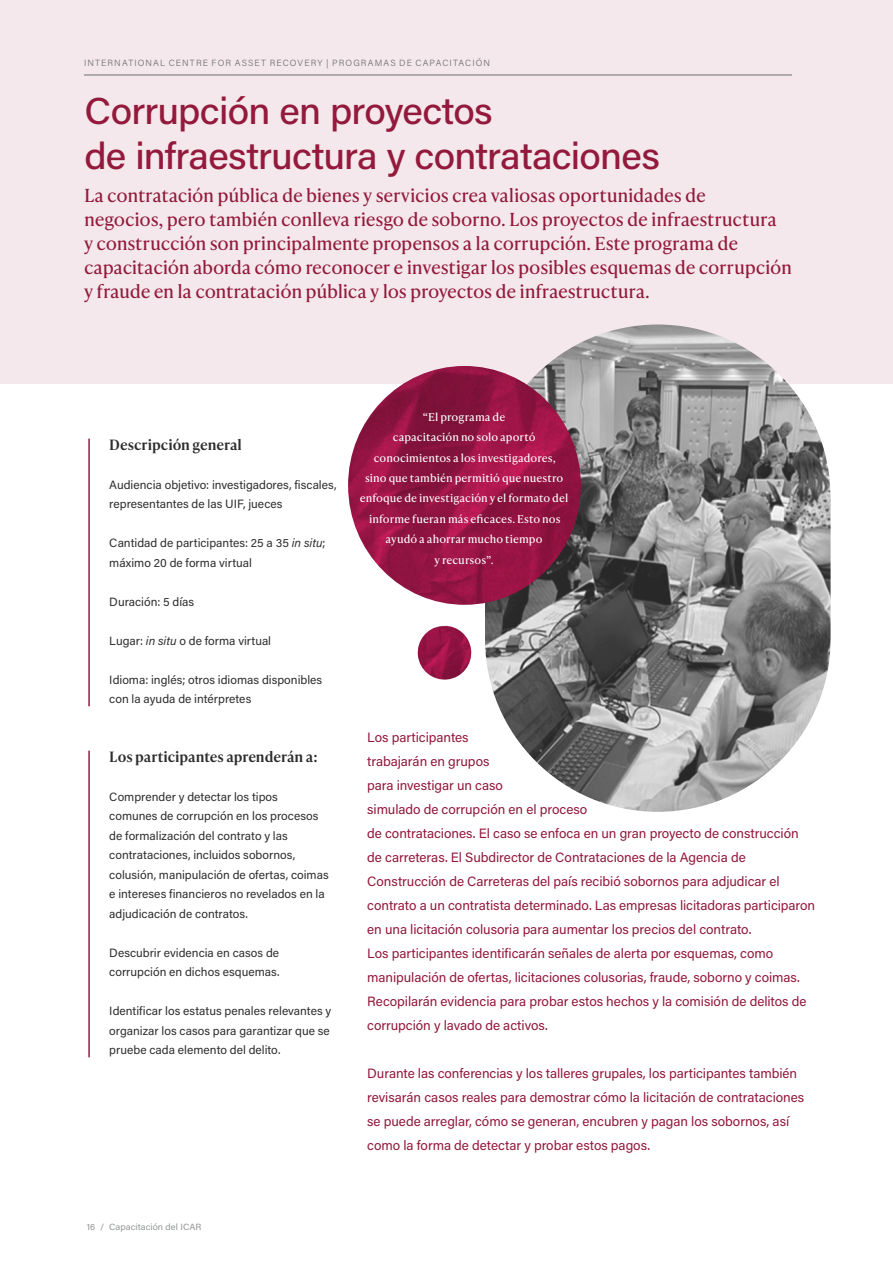
<style>
.page{position:relative;width:893px;height:1263px;background:#fff}
.page>*{position:absolute;margin:0;border:0;box-sizing:border-box;transform-origin:0 0}
.t1{font:500 37.5px/45px "Acumin Pro";letter-spacing:-.02em;color:#931a3c}
.t2{font:18px/24px "Ivy Presto Text";letter-spacing:-.02em;color:#931a3c}
.t3{font:600 14.25px "Ivy Presto Text";letter-spacing:-.005em;color:#2e2e2f}
.t4{font:13.5px/24px "Acumin Pro";letter-spacing:-.005em;color:#93173b}
.t5{font:12px/19.5px "Acumin Pro";color:#2e2e2f}
.t6{font:10.8px/20.4px "Ivy Presto Text";letter-spacing:.005em;color:#fff;text-align:center}
.t7{font:300 9px "Acumin Pro";letter-spacing:.125em;color:#6d6e71}
.t8{font:9px "Acumin Pro";letter-spacing:.005em;color:#939598}
.s1{font-style:italic}
</style>
<div class="page">
<div style="left:0;top:0;width:893px;height:384px;background:#f4e8ec"></div>
<hr style="left:88px;top:439px;width:2px;height:267px;background:#981b45">
<hr style="left:88px;top:751px;width:2px;height:306px;background:#981b45">
<img style="left:485px;top:324px;width:346px;height:488px;border-radius:173px">
<img style="left:417px;top:626px;width:55px;height:54px">
<img style="left:348px;top:366px;width:233px;height:239px">
<hr style="left:84px;top:75px;width:708px;height:1px;background:#6d6e71">
<p class="t7" style="left:84px;top:57px;width:408px">INTERNATIONAL CENTRE FOR ASSET RECOVERY | PROGRAMAS DE CAPACITACIÓN</p>
<h1 class="t1" style="left:84px;top:86px;width:577px">Corrupción en proyectos<br>de infraestructura y contrataciones</h1>
<p class="t2" style="left:84px;top:182px;width:710px">La contratación pública de bienes y servicios crea valiosas oportunidades de<br>negocios, pero también conlleva riesgo de soborno. Los proyectos de infraestructura<br>y construcción son principalmente propensos a la corrupción. Este programa de capacitación aborda cómo reconocer e investigar los posibles esquemas de corrupción y fraude en la contratación pública y los proyectos de infraestructura.</p>
<p class="t3" style="left:109px;top:434px;width:134px">Descripción general</p>
<p class="t5" style="left:109px;top:474px;width:229px">Audiencia objetivo: investigadores, fiscales, representantes de las UIF, jueces</p>
<p class="t5" style="left:109px;top:533px;width:218px">Cantidad de participantes: 25 a 35 <span class="s1">in situ</span>; máximo 20 de forma virtual</p>
<p class="t5" style="left:109px;top:591px;width:86px">Duración: 5 días</p>
<p class="t5" style="left:109px;top:630px;width:163px">Lugar: <span class="s1">in situ</span> o de forma virtual</p>
<p class="t5" style="left:109px;top:669px;width:214px">Idioma: inglés; otros idiomas disponibles con la ayuda de intérpretes</p>
<p class="t3" style="left:109px;top:746px;width:210px">Los participantes aprenderán a:</p>
<p class="t5" style="left:109px;top:786px;width:221px">Comprender y detectar los tipos comunes de corrupción en los procesos de formalización del contrato y las contrataciones, incluidos sobornos, colusión, manipulación de ofertas, coimas e intereses financieros no revelados en la adjudicación de contratos.</p>
<p class="t5" style="left:109px;top:942px;width:172px">Descubrir evidencia en casos de corrupción en dichos esquemas.</p>
<p class="t5" style="left:109px;top:1001px;width:223px">Identificar los estatus penales relevantes y organizar los casos para garantizar que se pruebe cada elemento del delito.</p>
<p class="t6" style="left:360px;top:406px;width:210px">“El programa de<br>capacitación no solo aportó conocimientos a los investigadores,<br>sino que también permitió que nuestro enfoque de investigación y el formato del informe fueran más eficaces. Esto nos ayudó a ahorrar mucho tiempo<br>y recursos”.</p>
<p class="t4" style="left:367px;top:724px;width:449px">Los participantes<br>trabajarán en grupos<br>para investigar un caso<br>simulado de corrupción en el proceso<br>de contrataciones. El caso se enfoca en un gran proyecto de construcción de carreteras. El Subdirector de Contrataciones de la Agencia de Construcción de Carreteras del país recibió sobornos para adjudicar el contrato a un contratista determinado. Las empresas licitadoras participaron en una licitación colusoria para aumentar los precios del contrato.<br>Los participantes identificarán señales de alerta por esquemas, como manipulación de ofertas, licitaciones colusorias, fraude, soborno y coimas.<br>Recopilarán evidencia para probar estos hechos y la comisión de delitos de corrupción y lavado de activos.</p>
<p class="t4" style="left:367px;top:1060px;width:439px">Durante las conferencias y los talleres grupales, los participantes también revisarán casos reales para demostrar cómo la licitación de contrataciones se puede arreglar, cómo se generan, encubren y pagan los sobornos, así como la forma de detectar y probar estos pagos.</p>
<p class="t8" style="left:87px;top:1220px;width:116px">16 / Capacitación del ICAR</p>
</div>
